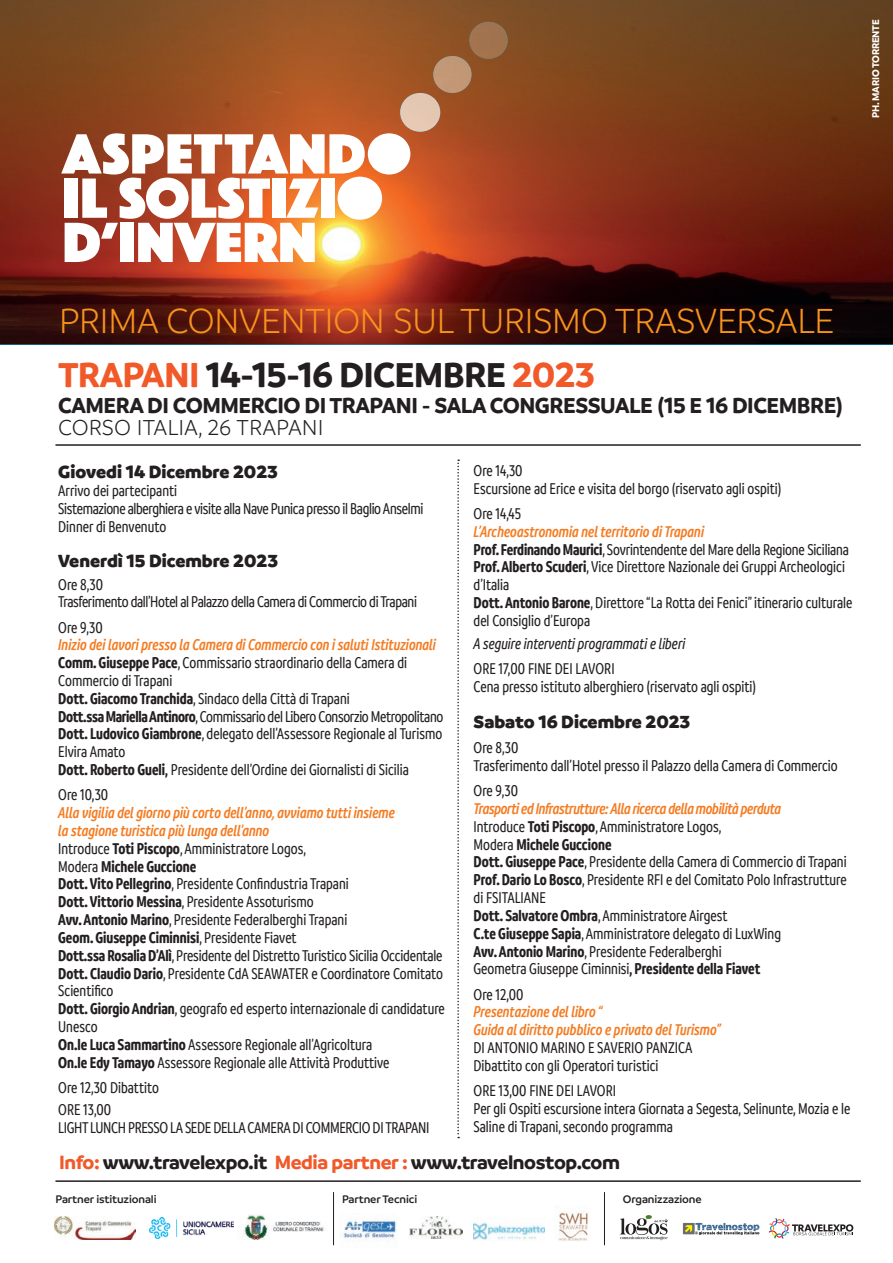
<style>
.page{position:relative;width:893px;height:1263px;background:#fff}
.page>*{position:absolute;margin:0;border:0;box-sizing:border-box;transform-origin:0 0}
.t1{font:300 37.5px "Branding SF";letter-spacing:-.02em;color:#f7931d}
.t2{font:700 37.2px "Branding SF";letter-spacing:-.02em;color:#231f20}
.t3{font:700 23.25px "Branding SF";letter-spacing:-.02em;color:#231f20}
.t4{font:300 23.25px "Branding SF";color:#231f20}
.t5{font:700 20.55px "Branding SF";letter-spacing:-.02em;color:#231f20}
.t6{font:900 18.9px "Branding SF";color:#231f20}
.t7{font:500 condensed 16.8px/17.9px "Branding SF";color:#231f20}
.t8{font:500 condensed 16.8px/17.9px "Branding SF";letter-spacing:-.02em;color:#231f20}
.t9{font:italic 600 condensed 16.8px/17.9px "Branding SF";color:#f47b21}
.t10{font:italic 500 condensed 16.8px "Branding SF";color:#231f20}
.t11{font:600 11.7px "Branding SF";letter-spacing:-.01em;color:#231f20}
.t12{font:700 10.5px "Branding SF";letter-spacing:-.02em;color:#fff}
.s1{color:#f15929}
.s2{font-weight:600;font-style:italic;color:#f47b21}
.s3{font-weight:700}
</style>
<div class="page">
<img style="left:0;top:0;width:893px;height:344px">
<svg style="left:61px;top:133px;width:349px;height:129px"></svg>
<img style="left:400px;top:93px;width:40px;height:39px">
<img style="left:433px;top:56px;width:38px;height:37px">
<img style="left:469px;top:22px;width:39px;height:37px">
<div style="left:683px;top:1223px;width:12px;height:11px;background:#6c6d70"></div>
<svg style="left:685px;top:1223px;width:74px;height:12px"></svg>
<svg style="left:620px;top:1215px;width:48px;height:25px"></svg>
<svg style="left:769px;top:1218px;width:84px;height:20px"></svg>
<img style="left:343px;top:1218px;width:54px;height:22px">
<img style="left:409px;top:1216px;width:53px;height:22px">
<img style="left:473px;top:1222px;width:72px;height:18px">
<img style="left:558px;top:1212px;width:30px;height:29px">
<img style="left:150px;top:1217px;width:83px;height:21px">
<img style="left:54px;top:1216px;width:81px;height:24px">
<img style="left:244px;top:1214px;width:25px;height:25px">
<img style="left:273px;top:1221px;width:51px;height:11px">
<hr style="left:333px;top:1192px;width:1px;height:53px;background:#231f20">
<hr style="left:604px;top:1192px;width:1px;height:53px;background:#231f20">
<hr style="left:55px;top:1180px;width:806px;height:2px;background:#231f20">
<svg style="left:457px;top:459px;width:2px;height:679px"></svg>
<hr style="left:55px;top:444px;width:806px;height:2px;background:#231f20">
<p class="t12" style="left:870px;top:118px;width:100px;rotate:-90deg">PH. MARIO TORRENTE</p>
<h1 class="t1" style="left:59px;top:302px;width:777px">PRIMA CONVENTION SUL TURISMO TRASVERSALE</h1>
<h2 class="t2" style="left:58px;top:354px;width:538px"><span class="s1">TRAPANI</span> 14-15-16 DICEMBRE <span class="s1">2023</span></h2>
<h3 class="t3" style="left:58px;top:392px;width:786px">CAMERA DI COMMERCIO DI TRAPANI - SALA CONGRESSUALE (15 E 16 DICEMBRE)</h3>
<h3 class="t4" style="left:58px;top:415px;width:267px">CORSO ITALIA, 26 TRAPANI</h3>
<p class="t6" style="left:58px;top:461px;width:221px">Giovedi 14 Dicembre 2023</p>
<p class="t8" style="left:58px;top:482px;width:367px">Arrivo dei partecipanti<br>Sistemazione alberghiera e visite alla Nave Punica presso il Baglio Anselmi<br>Dinner di Benvenuto</p>
<p class="t6" style="left:58px;top:550px;width:221px">Venerdì 15 Dicembre 2023</p>
<p class="t8" style="left:58px;top:575px;width:360px">Ore 8,30<br>Trasferimento dall’Hotel al Palazzo della Camera di Commercio di Trapani</p>
<p class="t7" style="left:58px;top:618px;width:46px">Ore 9,30</p>
<p class="t7" style="left:58px;top:636px;width:387px"><span class="s2">Inizio dei lavori presso la Camera di Commercio con i saluti Istituzionali </span><span class="s3">Comm. Giuseppe Pace</span>, Commissario straordinario della Camera di Commercio di Trapani<br><span class="s3">Dott. Giacomo Tranchida</span>, Sindaco della Città di Trapani<br><span class="s3">Dott.ssa Mariella Antinoro</span>, Commissario del Libero Consorzio Metropolitano <span class="s3">Dott. Ludovico Giambrone</span>, delegato dell’Assessore Regionale al Turismo Elvira Amato<br><span class="s3">Dott. Roberto Gueli,</span> Presidente dell’Ordine dei Giornalisti di Sicilia</p>
<p class="t7" style="left:58px;top:786px;width:52px">Ore 10,30</p>
<p class="t7" style="left:58px;top:804px;width:388px"><span class="s2">Alla vigilia del giorno più corto dell’anno, avviamo tutti insieme<br>la stagione turistica più lunga dell’anno<br></span>Introduce <span class="s3">Toti Piscopo</span>, Amministratore Logos,<br>Modera <span class="s3">Michele Guccione<br>Dott. Vito Pellegrino</span>, Presidente Confindustria Trapani<br><span class="s3">Dott. Vittorio Messina</span>, Presidente Assoturismo<br><span class="s3">Avv. Antonio Marino</span>, Presidente Federalberghi Trapani<br><span class="s3">Geom. Giuseppe Ciminnisi</span>, Presidente Fiavet<br><span class="s3">Dott.ssa Rosalia D’Alì</span>, Presidente del Distretto Turistico Sicilia Occidentale <span class="s3">Dott. Claudio Dario</span>, Presidente CdA SEAWATER e Coordinatore Comitato Scientifico<br><span class="s3">Dott. Giorgio Andrian</span>, geografo ed esperto internazionale di candidature Unesco<br><span class="s3">On.le Luca Sammartino</span> Assessore Regionale all’Agricoltura<br><span class="s3">On.le Edy Tamayo</span> Assessore Regionale alle Attività Produttive</p>
<p class="t7" style="left:58px;top:1076px;width:102px;line-height:22.2px">Ore 12,30 Dibattito<br>ORE 13,00</p>
<p class="t8" style="left:58px;top:1118px;width:373px">LIGHT LUNCH PRESSO LA SEDE DELLA CAMERA DI COMMERCIO DI TRAPANI</p>
<p class="t7" style="left:474px;top:462px;width:309px">Ore 14,30<br>Escursione ad Erice e visita del borgo (riservato agli ospiti)</p>
<p class="t7" style="left:474px;top:505px;width:49px">Ore 14,45</p>
<p class="t7" style="left:474px;top:523px;width:380px"><span class="s2">L’Archeoastronomia nel territorio di Trapani<br></span><span class="s3">Prof. Ferdinando Maurici</span>, Sovrintendente del Mare della Regione Siciliana <span class="s3">Prof. Alberto Scuderi</span>, Vice Direttore Nazionale dei Gruppi Archeologici d’Italia<br><span class="s3">Dott. Antonio Barone</span>, Direttore “La Rotta dei Fenici” itinerario culturale del Consiglio d’Europa</p>
<p class="t10" style="left:474px;top:635px;width:213px">A seguire interventi programmati e liberi</p>
<p class="t7" style="left:474px;top:660px;width:284px">ORE 17,00 FINE DEI LAVORI<br>Cena presso istituto alberghiero (riservato agli ospiti)</p>
<p class="t6" style="left:474px;top:710px;width:218px">Sabato 16 Dicembre 2023</p>
<p class="t7" style="left:474px;top:739px;width:366px">Ore 8,30<br>Trasferimento dall’Hotel presso il Palazzo della Camera di Commercio</p>
<p class="t7" style="left:474px;top:782px;width:46px">Ore 9,30</p>
<p class="t7" style="left:474px;top:800px;width:375px"><span class="s2">Trasporti ed Infrastrutture: Alla ricerca della mobilità perduta<br></span>Introduce <span class="s3">Toti Piscopo</span>, Amministratore Logos,<br>Modera <span class="s3">Michele Guccione<br>Dott. Giuseppe Pace</span>, Presidente della Camera di Commercio di Trapani <span class="s3">Prof. Dario Lo Bosco</span>, Presidente RFI e del Comitato Polo Infrastrutture di FSITALIANE<br><span class="s3">Dott. Salvatore Ombra</span>, Amministratore Airgest<br><span class="s3">C.te Giuseppe Sapia</span>, Amministratore delegato di LuxWing<br><span class="s3">Avv. Antonio Marino</span>, Presidente Federalberghi<br>Geometra Giuseppe Ciminnisi<span class="s3">, Presidente della Fiavet</span></p>
<p class="t7" style="left:474px;top:985px;width:52px">Ore 12,00</p>
<p class="t9" style="left:474px;top:1003px;width:249px">Presentazione del libro “<br>Guida al diritto pubblico e privato del Turismo”</p>
<p class="t7" style="left:474px;top:1039px;width:220px">DI ANTONIO MARINO E SAVERIO PANZICA<br>Dibattito con gli Operatori turistici</p>
<p class="t7" style="left:474px;top:1082px;width:378px">ORE 13,00 FINE DEI LAVORI<br>Per gli Ospiti escursione intera Giornata a Segesta, Selinunte, Mozia e le<br>Saline di Trapani, secondo programma</p>
<p class="t5" style="left:59px;top:1151px;width:562px"><span class="s1">Info:</span> www.travelexpo.it <span class="s1">Media partner :</span> www.travelnostop.com</p>
<p class="t11" style="left:55px;top:1193px;width:103px">Partner istituzionali</p>
<p class="t11" style="left:342px;top:1193px;width:77px">Partner Tecnici</p>
<p class="t11" style="left:623px;top:1193px;width:80px">Organizzazione</p>
</div>
